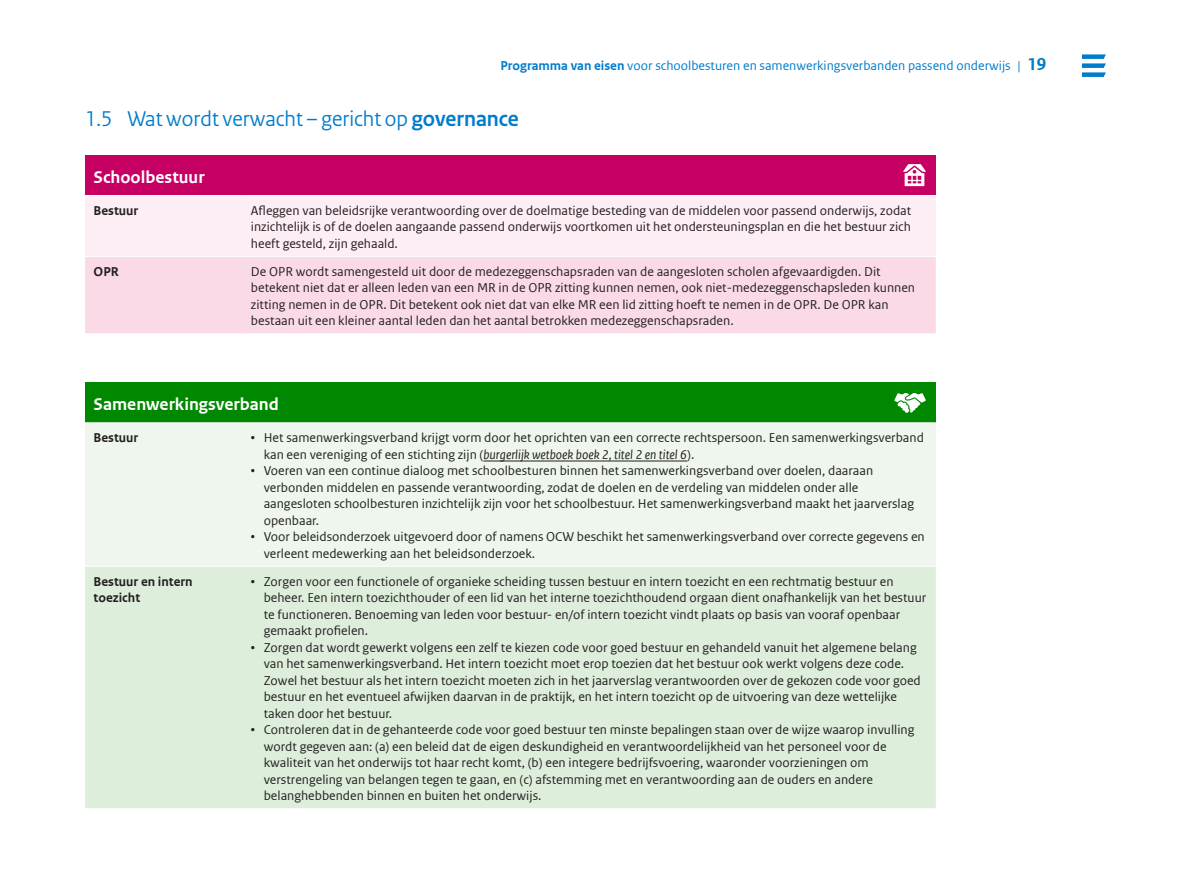
<style>
.page{position:relative;width:1191px;height:893px;background:#fff}
.page>*{position:absolute;margin:0;border:0;box-sizing:border-box;transform-origin:0 0}
.H3_alineakop_tabellen{font:22.5px "Rijksoverheid Sans Heading";color:#007ccb}
.H4_Tabel_kop{font:700 18px "Rijksoverheid Sans Web Text";color:#fff}
.P_Tabel_body{font:13.5px/16.5px "Rijksoverheid Sans Web Text";color:#231f20}
.t1{font:13.5px "Rijksoverheid Sans Web Text";color:#007ccb}
.P_Tabel_kopjes_links{font:700 13.5px/16.5px "Rijksoverheid Sans Web Text";color:#231f20}
.s1{font-weight:700}
.s2{font-weight:700;font-size:18px}
.s3{font-size:14.85px}
.s4{font-style:italic}
</style>
<div class="page">
<svg style="left:1082px;top:54px;width:24px;height:23px"></svg>
<div style="left:85px;top:155px;width:850px;height:40px;background:#c60063"></div>
<div style="left:85px;top:196px;width:850px;height:60px;background:#fdedf4"></div>
<div style="left:85px;top:257px;width:850px;height:76px;background:#fbdae8"></div>
<div style="left:85px;top:383px;width:850px;height:40px;background:#080"></div>
<div style="left:85px;top:423px;width:850px;height:143px;background:#eef6ed"></div>
<div style="left:85px;top:567px;width:850px;height:241px;background:#ddeedb"></div>
<hr style="left:85px;top:422px;width:157px;height:1px;background:#fff">
<hr style="left:242px;top:422px;width:693px;height:1px;background:#fff">
<hr style="left:483px;top:461px;width:204px;height:1px;background:#231f20">
<svg style="left:903px;top:164px;width:23px;height:22px"></svg>
<svg style="left:894px;top:393px;width:32px;height:20px"></svg>
<p class="t1" style="left:500px;top:58px;width:547px"><span class="s1">Programma van eisen</span> voor schoolbesturen en samenwerkingsverbanden passend onderwijs | <span class="s2">19</span></p>
<h3 class="H3_alineakop_tabellen" style="left:85px;top:106px;width:435px">1.5 Wat wordt verwacht – gericht op <span class="s1">governance</span></h3>
<h4 class="H4_Tabel_kop" style="left:94px;top:167px;width:113px">Schoolbestuur</h4>
<p class="P_Tabel_kopjes_links" style="left:94px;top:202px;width:46px">Bestuur</p>
<p class="P_Tabel_body" style="left:251px;top:202px;width:662px;text-align:justify">Afleggen van beleidsrijke verantwoording over de doelmatige besteding van de middelen voor passend onderwijs, zodat inzichtelijk is of de doelen aangaande passend onderwijs voortkomen uit het ondersteuningsplan en die het bestuur zich heeft gesteld, zijn gehaald.</p>
<p class="P_Tabel_kopjes_links" style="left:94px;top:263px;width:27px">OPR</p>
<p class="P_Tabel_body" style="left:251px;top:263px;width:665px">De OPR wordt samengesteld uit door de medezeggenschapsraden van de aangesloten scholen afgevaardigden. Dit betekent niet dat er alleen leden van een MR in de OPR zitting kunnen nemen, ook niet-medezeggenschapsleden kunnen zitting nemen in de OPR. Dit betekent ook niet dat van elke MR een lid zitting hoeft te nemen in de OPR. De OPR kan bestaan uit een kleiner aantal leden dan het aantal betrokken medezeggenschapsraden.</p>
<h4 class="H4_Tabel_kop" style="left:94px;top:394px;width:187px">Samenwerkingsverband</h4>
<p class="P_Tabel_kopjes_links" style="left:94px;top:430px;width:46px">Bestuur</p>
<p class="P_Tabel_body" style="left:264px;top:430px;width:661px;text-indent:-13px"><span class="s3">•</span> Het samenwerkingsverband krijgt vorm door het oprichten van een correcte rechtspersoon. Een samenwerkingsverband kan een vereniging of een stichting zijn (<span class="s4">burgerlijk wetboek boek 2, titel 2 en titel 6</span>).</p>
<p class="P_Tabel_body" style="left:264px;top:463px;width:652px;text-indent:-13px"><span class="s3">•</span> Voeren van een continue dialoog met schoolbesturen binnen het samenwerkingsverband over doelen, daaraan verbonden middelen en passende verantwoording, zodat de doelen en de verdeling van middelen onder alle aangesloten schoolbesturen inzichtelijk zijn voor het schoolbestuur. Het samenwerkingsverband maakt het jaarverslag openbaar.</p>
<p class="P_Tabel_body" style="left:264px;top:529px;width:662px;text-indent:-13px"><span class="s3">•</span> Voor beleidsonderzoek uitgevoerd door of namens OCW beschikt het samenwerkingsverband over correcte gegevens en verleent medewerking aan het beleidsonderzoek.</p>
<p class="P_Tabel_kopjes_links" style="left:94px;top:573px;width:101px">Bestuur en intern toezicht</p>
<p class="P_Tabel_body" style="left:264px;top:573px;width:664px;text-indent:-13px"><span class="s3">•</span> Zorgen voor een functionele of organieke scheiding tussen bestuur en intern toezicht en een rechtmatig bestuur en beheer. Een intern toezichthouder of een lid van het interne toezichthoudend orgaan dient onafhankelijk van het bestuur te functioneren. Benoeming van leden voor bestuur- en/of intern toezicht vindt plaats op basis van vooraf openbaar gemaakt profielen.</p>
<p class="P_Tabel_body" style="left:264px;top:639px;width:658px;text-indent:-13px"><span class="s3">•</span> Zorgen dat wordt gewerkt volgens een zelf te kiezen code voor goed bestuur en gehandeld vanuit het algemene belang van het samenwerkingsverband. Het intern toezicht moet erop toezien dat het bestuur ook werkt volgens deze code.<br>Zowel het bestuur als het intern toezicht moeten zich in het jaarverslag verantwoorden over de gekozen code voor goed bestuur en het eventueel afwijken daarvan in de praktijk, en het intern toezicht op de uitvoering van deze wettelijke taken door het bestuur.</p>
<p class="P_Tabel_body" style="left:264px;top:721px;width:652px;text-indent:-13px"><span class="s3">•</span> Controleren dat in de gehanteerde code voor goed bestuur ten minste bepalingen staan over de wijze waarop invulling wordt gegeven aan: (a) een beleid dat de eigen deskundigheid en verantwoordelijkheid van het personeel voor de kwaliteit van het onderwijs tot haar recht komt, (b) een integere bedrijfsvoering, waaronder voorzieningen om verstrengeling van belangen tegen te gaan, en (c) afstemming met en verantwoording aan de ouders en andere belanghebbenden binnen en buiten het onderwijs.</p>
</div>
